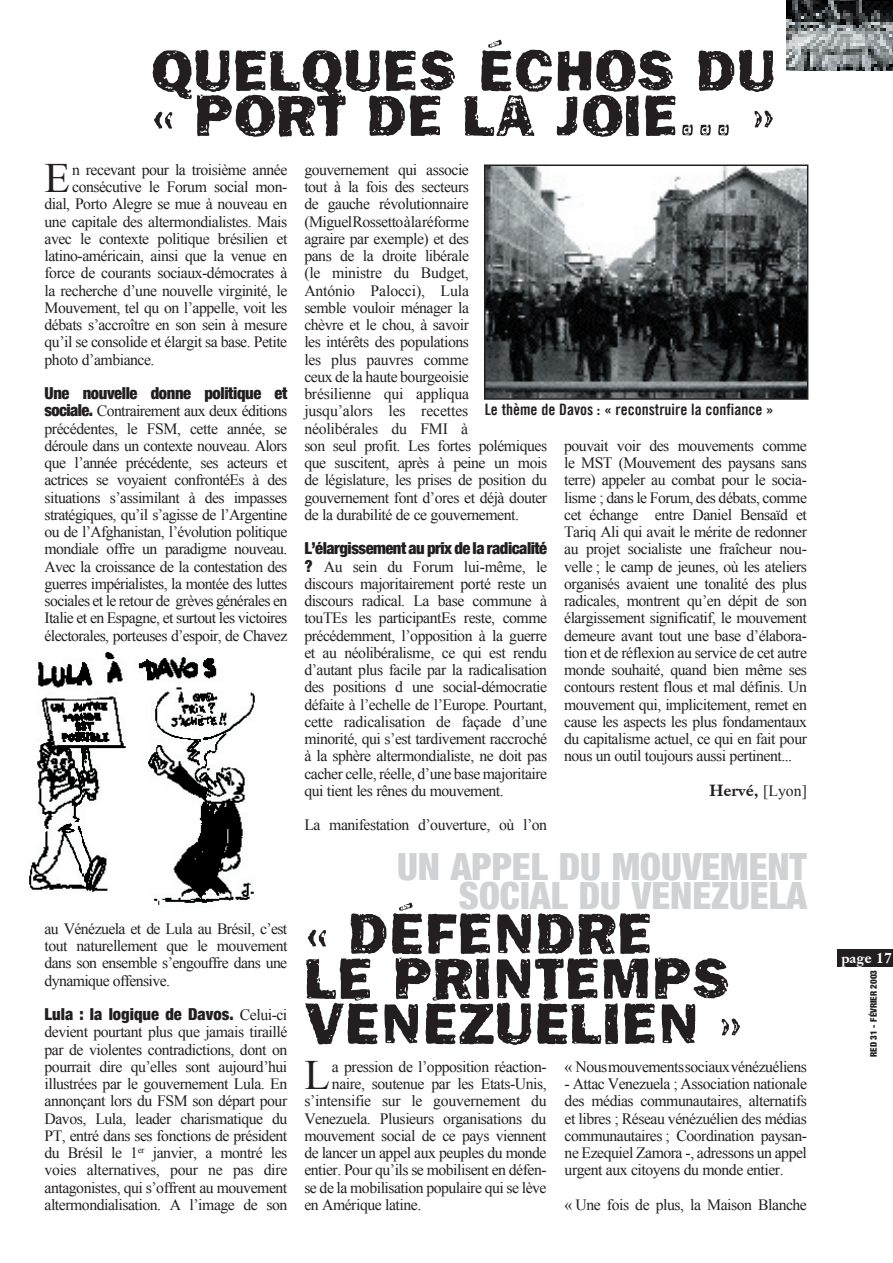
<style>
.page{position:relative;width:893px;height:1263px;background:#fff}
.page>*{position:absolute;margin:0;border:0;box-sizing:border-box;transform-origin:0 0}
.t1{font:60px/45px "Frankie";color:#231f20}
.t2{font:41.85px "Times New Roman";color:#231f20}
.t3{font:900 condensed 37.5px/28.5px "Helvetica Neue";color:#d1d2d4;text-align:right}
.t4{font:900 condensed 16.5px "Helvetica Neue";letter-spacing:-.02em;color:#231f20}
.t5{font:900 condensed 16.5px "Helvetica Neue";color:#231f20}
.t6{font:15.75px/17.2px "Times New Roman";letter-spacing:-.03em;color:#231f20;text-align:justify}
.t7{font:15.75px "Trade Gothic LT Bold Cond Twenty";color:#231f20}
.t8{font:700 15.75px "Janson S Si";color:#231f20}
.t9{font:700 14.25px "Janson S Si";color:#fff}
.t10{font:900 condensed 9px "Helvetica Neue";color:#231f20}
.s1{font-family:"Helvetica Neue";font-weight:900;font-stretch:condensed;font-size:16.5px}
.s2{font-family:"Times New Roman";font-weight:400;font-stretch:normal;font-size:15.75px}
.s3{font-family:"Times New Roman";font-weight:400}
</style>
<div class="page">
<div style="left:837px;top:949px;width:56px;height:17px;background:#231f20"></div>
<img style="left:29px;top:652px;width:226px;height:256px">
<img style="left:487px;top:167px;width:318px;height:230px">
<div style="left:484px;top:164px;width:324px;height:236px;border:2px solid #231f20"></div>
<img style="left:787px;top:0;width:106px;height:71px">
<h1 class="t1" style="left:151px;top:47px;width:627px">QUELQUES ÉCHOS DU « PORT DE LA JOIE... »</h1>
<h2 class="t2" style="left:45px;top:154px;width:27px">E</h2>
<p class="t6" style="left:72px;top:161px;width:217px">n recevant pour la troisième année</p>
<p class="t6" style="left:72px;top:178px;width:217px">consécutive le Forum social mon-</p>
<p class="t6" style="left:45px;top:195px;width:244px">dial, Porto Alegre se mue à nouveau en</p>
<p class="t6" style="left:45px;top:212px;width:244px">une capitale des altermondialistes. Mais</p>
<p class="t6" style="left:45px;top:230px;width:244px">avec le contexte politique brésilien et</p>
<p class="t6" style="left:45px;top:247px;width:244px">latino-américain, ainsi que la venue en</p>
<p class="t6" style="left:45px;top:264px;width:244px">force de courants sociaux-démocrates à</p>
<p class="t6" style="left:45px;top:281px;width:244px">la recherche d’une nouvelle virginité, le</p>
<p class="t6" style="left:45px;top:299px;width:244px">Mouvement, tel qu on l’appelle, voit les</p>
<p class="t6" style="left:45px;top:316px;width:244px">débats s’accroître en son sein à mesure</p>
<p class="t6" style="left:45px;top:333px;width:244px">qu’il se consolide et élargit sa base. Petite</p>
<p class="t6" style="left:45px;top:350px;width:112px">photo d’ambiance.</p>
<p class="t4" style="left:45px;top:383px;width:244px">Une nouvelle donne politique et</p>
<p class="t6" style="left:45px;top:402px;width:244px"><span class="s1">sociale.</span> Contrairement aux deux éditions précédentes, le FSM, cette année, se déroule dans un contexte nouveau. Alors que l’année précédente, ses acteurs et actrices se voyaient confrontéEs à des situations s’assimilant à des impasses stratégiques, qu’il s’agisse de l’Argentine ou de l’Afghanistan, l’évolution politique mondiale offre un paradigme nouveau.<br>Avec la croissance de la contestation des guerres impérialistes, la montée des luttes sociales et le retour de grèves générales en Italie et en Espagne, et surtout les victoires électorales, porteuses d’espoir, de Chavez</p>
<p class="t6" style="left:45px;top:920px;width:244px">au Vénézuela et de Lula au Brésil, c’est tout naturellement que le mouvement dans son ensemble s’engouffre dans une dynamique offensive.</p>
<p class="t5" style="left:45px;top:1004px;width:244px">Lula : la logique de Davos. <span class="s2">Celui-ci</span></p>
<p class="t6" style="left:45px;top:1023px;width:244px">devient pourtant plus que jamais tiraillé par de violentes contradictions, dont on pourrait dire qu’elles sont aujourd’hui illustrées par le gouvernement Lula. En annonçant lors du FSM son départ pour Davos, Lula, leader charismatique du PT, entré dans ses fonctions de président du Brésil le 1<sup>er</sup> janvier, a montré les voies alternatives, pour ne pas dire antagonistes, qui s’offrent au mouvement altermondialisation. A l’image de son</p>
<p class="t6" style="left:304px;top:161px;width:244px;text-align:left">gouvernement qui associe<br>tout à la fois des secteurs<br>de gauche révolutionnaire<br>(Miguel Rossetto à la réforme<br>agraire par exemple) et des<br>pans de la droite libérale<br>(le ministre du Budget,<br>António Palocci), Lula<br>semble vouloir ménager la<br>chèvre et le chou, à savoir<br>les intérêts des populations<br>les plus pauvres comme<br>ceux de la haute bourgeoisie<br>brésilienne qui appliqua<br>jusqu’alors les recettes<br>néolibérales du FMI à<br>son seul profit. Les fortes polémiques que suscitent, après à peine un mois de législature, les prises de position du gouvernement font d’ores et déjà douter de la durabilité de ce gouvernement.</p>
<p class="t4" style="left:304px;top:538px;width:244px">L’élargissement au prix de la radicalité</p>
<p class="t6" style="left:304px;top:557px;width:244px"><span class="s1">?</span> Au sein du Forum lui-même, le discours majoritairement porté reste un discours radical. La base commune à touTEs les participantEs reste, comme précédemment, l’opposition à la guerre et au néolibéralisme, ce qui est rendu d’autant plus facile par la radicalisation des positions d une social-démocratie défaite à l’echelle de l’Europe. Pourtant, cette radicalisation de façade d’une minorité, qui s’est tardivement raccroché à la sphère altermondialiste, ne doit pas cacher celle, réelle, d’une base majoritaire qui tient les rênes du mouvement.</p>
<p class="t6" style="left:304px;top:816px;width:244px">La manifestation d’ouverture, où l’on</p>
<p class="t7" style="left:485px;top:400px;width:290px">Le thème de Davos : « reconstruire la confiance »</p>
<p class="t6" style="left:564px;top:437px;width:244px">pouvait voir des mouvements comme le MST (Mouvement des paysans sans terre) appeler au combat pour le socia&shy;lisme ; dans le Forum, des débats, comme cet échange entre Daniel Bensaïd et Tariq Ali qui avait le mérite de redonner au projet socialiste une fraîcheur nou&shy;velle ; le camp de jeunes, où les ateliers organisés avaient une tonalité des plus radicales, montrent qu’en dépit de son élargissement significatif, le mouvement demeure avant tout une base d’élabora&shy;tion et de réflexion au service de cet autre monde souhaité, quand bien même ses contours restent flous et mal définis. Un mouvement qui, implicitement, remet en cause les aspects les plus fondamentaux du capitalisme actuel, ce qui en fait pour nous un outil toujours aussi pertinent...</p>
<p class="t8" style="left:709px;top:780px;width:99px">Hervé, <span class="s3">[Lyon]</span></p>
<h3 class="t3" style="left:397px;top:852px;width:411px">UN APPEL DU MOUVEMENT<br>SOCIAL DU VENEZUELA</h3>
<h1 class="t1" style="left:305px;top:910px;width:439px">« DÉFENDRE<br>LE PRINTEMPS<br>VÉNÉZUÉLIEN »</h1>
<h2 class="t2" style="left:304px;top:1051px;width:27px">L</h2>
<p class="t6" style="left:332px;top:1058px;width:216px">a pression de l’opposition réaction-</p>
<p class="t6" style="left:332px;top:1075px;width:216px">naire, soutenue par les Etats-Unis,</p>
<p class="t6" style="left:304px;top:1092px;width:244px">s’intensifie sur le gouvernement du</p>
<p class="t6" style="left:304px;top:1109px;width:244px">Venezuela. Plusieurs organisations du</p>
<p class="t6" style="left:304px;top:1127px;width:244px">mouvement social de ce pays viennent</p>
<p class="t6" style="left:304px;top:1144px;width:244px">de lancer un appel aux peuples du monde</p>
<p class="t6" style="left:304px;top:1161px;width:244px">entier. Pour qu’ils se mobilisent en défen-</p>
<p class="t6" style="left:304px;top:1178px;width:244px">se de la mobilisation populaire qui se lève</p>
<p class="t6" style="left:304px;top:1196px;width:118px">en Amérique latine.</p>
<p class="t6" style="left:565px;top:1058px;width:244px">« Nous mouvements sociaux vénézuéliens</p>
<p class="t6" style="left:565px;top:1075px;width:244px">- Attac Venezuela ; Association nationale des médias communautaires, alternatifs et libres ; Réseau vénézuélien des médias communautaires ; Coordination paysan&shy;ne Ezequiel Zamora -, adressons un appel urgent aux citoyens du monde entier.</p>
<p class="t6" style="left:565px;top:1196px;width:244px">« Une fois de plus, la Maison Blanche</p>
<p class="t9" style="left:841px;top:949px;width:52px">page 17</p>
<p class="t10" style="left:868px;top:1057px;width:89px;rotate:-90deg">RED 31 - FÉVRIER 2003</p>
</div>
